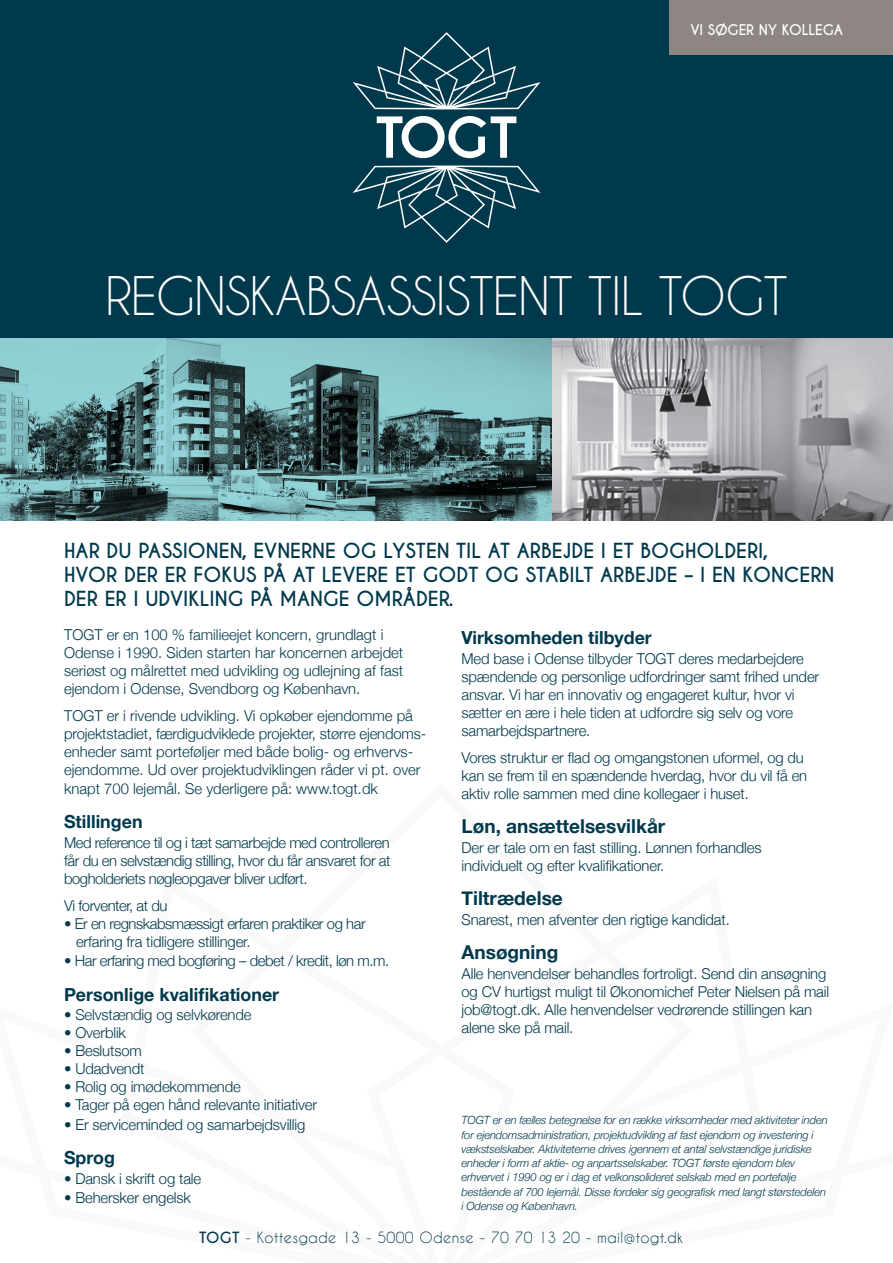
<style>
.page{position:relative;width:893px;height:1263px;background:#fff}
.page>*{position:absolute;margin:0;border:0;box-sizing:border-box;transform-origin:0 0}
.Underoverskrift{font:49.8px "Caviar Dreams";letter-spacing:-.02em;color:#fff}
.t1{font:700 19.5px/24px "Caviar Dreams";color:#01394c}
.t2{font:700 19.2px "Helvetica Neue";color:#01394c}
.t3{font:700 18px "Helvetica Neue";color:#01394c}
.t4{font:300 15px/18px "Helvetica Neue";letter-spacing:-.01em;color:#01394c}
.t5{font:300 15px/18px "Helvetica Neue";letter-spacing:-.03em;color:#01394c}
.t6{font:14.55px "Caviar Dreams";letter-spacing:.02em;color:#01394c}
.t7{font:700 13.8px "Caviar Dreams";letter-spacing:-.01em;color:#fff}
.t8{font:italic 300 11.25px/14.2px "Helvetica Neue";letter-spacing:-.01em;color:#01394c}
.s1{font-weight:700}
</style>
<div class="page">
<div style="left:0;top:0;width:893px;height:355px;background:#01394c"></div>
<svg style="left:353px;top:32px;width:187px;height:77px"></svg>
<svg style="left:353px;top:166px;width:187px;height:77px"></svg>
<svg style="left:377px;top:116px;width:139px;height:42px"></svg>
<div style="left:669px;top:0;width:224px;height:54px;background:#8e8683"></div>
<img style="left:0;top:338px;width:893px;height:183px">
<p class="t7" style="left:690px;top:21px;width:154px">VI SØGER NY KOLLEGA</p>
<p class="Underoverskrift" style="left:105px;top:266px;width:684px">REGNSKABSASSISTENT TIL TOGT</p>
<p class="t1" style="left:64px;top:539px;width:772px">HAR DU PASSIONEN, EVNERNE OG LYSTEN TIL AT ARBEJDE I ET BOGHOLDERI,<br>HVOR DER ER FOKUS PÅ AT LEVERE ET GODT OG STABILT ARBEJDE – I EN KONCERN<br>DER ER I UDVIKLING PÅ MANGE OMRÅDER.</p>
<p class="t4" style="left:64px;top:625px;width:341px">TOGT er en 100 % familieejet koncern, grundlagt i Odense i 1990. Siden starten har koncernen arbejdet seriøst og målrettet med udvikling og udlejning af fast ejendom i Odense, Svendborg og København.</p>
<p class="t4" style="left:64px;top:705px;width:364px">TOGT er i rivende udvikling. Vi opkøber ejendomme på projektstadiet, færdigudviklede projekter, større ejendoms&shy;enheder samt porteføljer med både bolig- og erhvervs&shy;ejendomme. Ud over projektudviklingen råder vi pt. over knapt 700 lejemål. Se yderligere på: www.togt.dk</p>
<p class="t3" style="left:64px;top:808px;width:80px">Stillingen</p>
<p class="t5" style="left:64px;top:832px;width:327px">Med reference til og i tæt samarbejde med controlleren</p>
<p class="t5" style="left:64px;top:850px;width:328px">får du en selvstændig stilling, hvor du får ansvaret for at bogholderiets nøgleopgaver bliver udført.</p>
<p class="t5" style="left:64px;top:895px;width:105px">Vi forventer, at du</p>
<p class="t5" style="left:76px;top:913px;width:291px;text-indent:-12px">• Er en regnskabsmæssigt erfaren praktiker og har erfaring fra tidligere stillinger.</p>
<p class="t5" style="left:64px;top:951px;width:327px">• Har erfaring med bogføring – debet / kredit, løn m.m.</p>
<p class="t3" style="left:64px;top:980px;width:217px">Personlige kvalifikationer</p>
<p class="t4" style="left:64px;top:1005px;width:189px">• Selvstændig og selvkørende</p>
<p class="t4" style="left:64px;top:1023px;width:63px">• Overblik</p>
<p class="t4" style="left:64px;top:1041px;width:79px">• Beslutsom</p>
<p class="t4" style="left:64px;top:1059px;width:82px">• Udadvendt</p>
<p class="t4" style="left:64px;top:1077px;width:178px">• Rolig og imødekommende</p>
<p class="t4" style="left:64px;top:1095px;width:255px">• Tager på egen hånd relevante initiativer</p>
<p class="t4" style="left:64px;top:1114px;width:243px">• Er serviceminded og samarbejdsvillig</p>
<p class="t3" style="left:64px;top:1144px;width:52px">Sprog</p>
<p class="t4" style="left:64px;top:1168px;width:139px">• Dansk i skrift og tale</p>
<p class="t4" style="left:64px;top:1188px;width:128px">• Behersker engelsk</p>
<p class="t3" style="left:461px;top:624px;width:192px">Virksomheden tilbyder</p>
<p class="t4" style="left:461px;top:648px;width:359px">Med base i Odense tilbyder TOGT deres medarbejdere spændende og personlige udfordringer samt frihed under ansvar. Vi har en innovativ og engageret kultur, hvor vi sætter en ære i hele tiden at udfordre sig selv og vore samarbejdspartnere.</p>
<p class="t4" style="left:461px;top:747px;width:347px">Vores struktur er flad og omgangstonen uformel, og du kan se frem til en spændende hverdag, hvor du vil få en aktiv rolle sammen med dine kollegaer i huset.</p>
<p class="t2" style="left:461px;top:811px;width:205px">Løn, ansættelsesvilkår</p>
<p class="t4" style="left:461px;top:837px;width:301px">Der er tale om en fast stilling. Lønnen forhandles individuelt og efter kvalifikationer.</p>
<p class="t2" style="left:461px;top:883px;width:103px">Tiltrædelse</p>
<p class="t4" style="left:461px;top:909px;width:270px">Snarest, men afventer den rigtige kandidat.</p>
<p class="t2" style="left:461px;top:937px;width:98px">Ansøgning</p>
<p class="t4" style="left:461px;top:963px;width:369px">Alle henvendelser behandles fortroligt. Send din ansøgning og CV hurtigst muligt til Økonomichef Peter Nielsen på mail job@togt.dk. Alle henvendelser vedrørende stillingen kan alene ske på mail.</p>
<p class="t8" style="left:461px;top:1112px;width:368px">TOGT er en fælles betegnelse for en række virksomheder med aktiviteter inden for ejendomsadministration, projektudvikling af fast ejendom og investering i vækstselskaber. Aktiviteterne drives igennem et antal selvstændige juridiske enheder i form af aktie- og anpartsselskaber. TOGT første ejendom blev erhvervet i 1990 og er i dag et velkonsolideret selskab med en portefølje bestående af 700 lejemål. Disse fordeler sig geografisk med langt størstedelen i Odense og København.</p>
<p class="t6" style="left:199px;top:1229px;width:485px"><span class="s1">TOGT</span> - Kottesgade 13 - 5000 Odense - 70 70 13 20 - mail@togt.dk</p>
</div>
